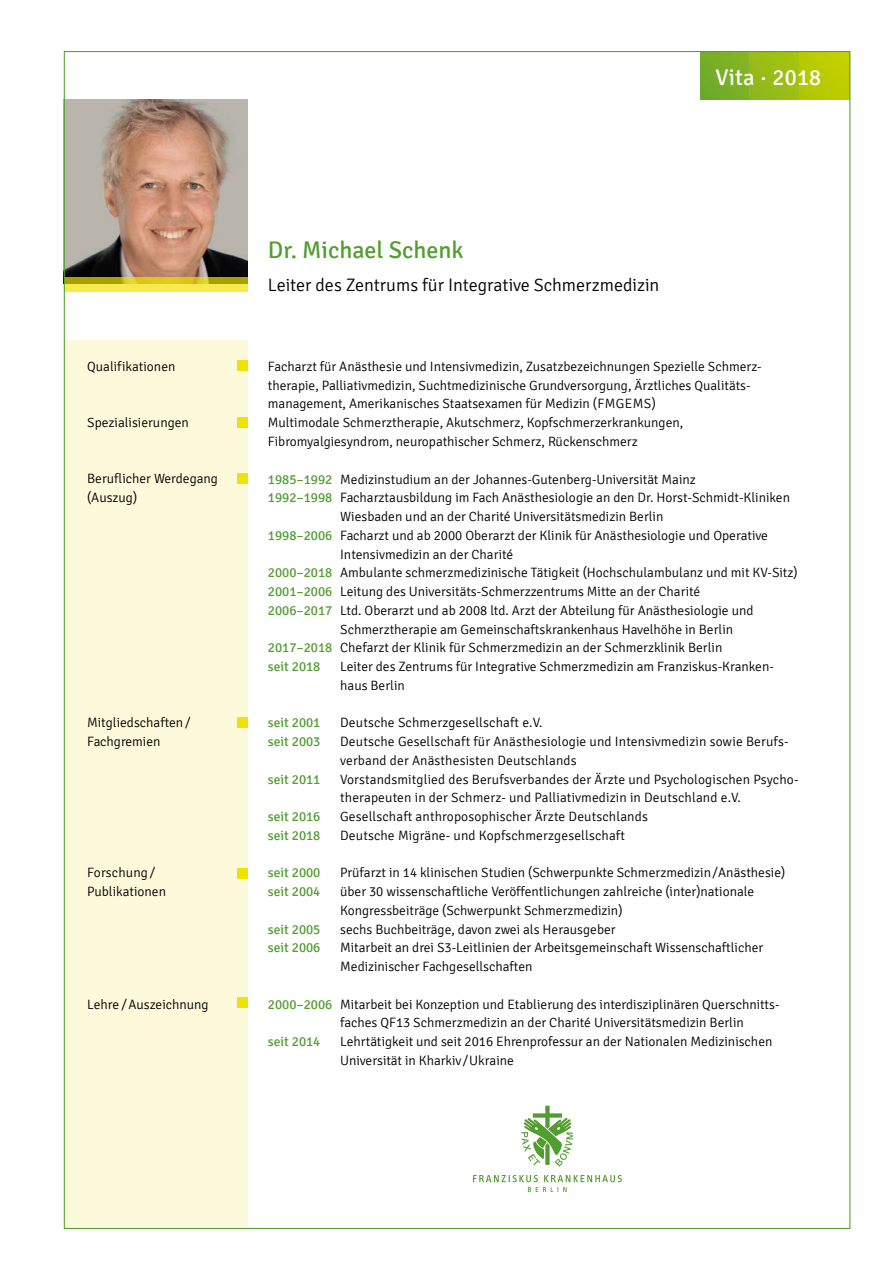
<style>
.page{position:relative;width:893px;height:1263px;background:#fff}
.page>*{position:absolute;margin:0;border:0;box-sizing:border-box;transform-origin:0 0}
.t1{font:24px "Signika";color:#529d30}
.t2{font:22.65px "Signika";letter-spacing:.01em;color:#fff}
.t3{font:300 18px "Signika";color:#000}
.t4{font:300 13.5px/18.8px "Signika";color:#000}
.t5{font:13.5px "Signika";color:#529d30}
.s1{font-weight:400;color:#529d30}
</style>
<div class="page">
<img style="left:66px;top:100px;width:182px;height:177px">
<svg style="left:66px;top:277px;width:182px;height:15px;background:#ddd030"></svg>
<div style="left:64px;top:340px;width:184px;height:889px;background:#fdf9db"></div>
<img style="left:701px;top:53px;width:147px;height:47px">
<svg style="left:521px;top:1106px;width:52px;height:61px"></svg>
<svg style="left:473px;top:1175px;width:149px;height:17px"></svg>
<div style="left:237px;top:361px;width:11px;height:10px;background:#f1e300"></div>
<div style="left:237px;top:417px;width:11px;height:11px;background:#f1e300"></div>
<div style="left:237px;top:868px;width:11px;height:11px;background:#f1e300"></div>
<div style="left:237px;top:474px;width:11px;height:10px;background:#f1e300"></div>
<div style="left:237px;top:997px;width:11px;height:11px;background:#f1e300"></div>
<div style="left:237px;top:717px;width:11px;height:11px;background:#f1e300"></div>
<h2 class="t2" style="left:715px;top:64px;width:107px">Vita · 2018</h2>
<p class="t4" style="left:87px;top:357px;width:90px">Qualifikationen</p>
<p class="t4" style="left:87px;top:414px;width:103px">Spezialisierungen</p>
<p class="t4" style="left:87px;top:470px;width:132px">Beruflicher Werdegang (Auszug)</p>
<p class="t4" style="left:87px;top:714px;width:105px">Mitgliedschaften /<br>Fachgremien</p>
<p class="t4" style="left:87px;top:864px;width:80px">Forschung /<br>Publikationen</p>
<p class="t4" style="left:87px;top:995px;width:123px">Lehre / Auszeichnung</p>
<h1 class="t1" style="left:268px;top:236px;width:197px">Dr. Michael Schenk</h1>
<h3 class="t3" style="left:268px;top:275px;width:393px">Leiter des Zentrums für Integrative Schmerzmedizin</h3>
<p class="t4" style="left:268px;top:357px;width:495px">Facharzt für Anästhesie und Intensivmedizin, Zusatzbezeichnungen Spezielle Schmerz&shy;therapie, Palliativmedizin, Suchtmedizinische Grundversorgung, Ärztliches Qualitäts&shy;management, Amerikanisches Staatsexamen für Medizin (FMGEMS)<br>Multimodale Schmerztherapie, Akutschmerz, Kopfschmerzerkrankungen, Fibromyalgiesyndrom, neuropathischer Schmerz, Rückenschmerz</p>
<p class="t4" style="left:268px;top:470px;width:429px"><span class="s1">1985–1992</span> Medizinstudium an der Johannes-Gutenberg-Universität Mainz</p>
<p class="t4" style="left:268px;top:489px;width:524px"><span class="s1">1992–1998</span> Facharztausbildung im Fach Anästhesiologie an den Dr. Horst-Schmidt-Kliniken</p>
<p class="t4" style="left:340px;top:507px;width:325px">Wiesbaden und an der Charité Universitätsmedizin Berlin</p>
<p class="t4" style="left:268px;top:526px;width:501px"><span class="s1">1998–2006</span> Facharzt und ab 2000 Oberarzt der Klinik für Anästhesiologie und Operative</p>
<p class="t4" style="left:340px;top:545px;width:175px">Intensivmedizin an der Charité</p>
<p class="t4" style="left:268px;top:564px;width:531px"><span class="s1">2000–2018</span> Ambulante schmerzmedizinische Tätigkeit (Hochschulambulanz und mit KV-Sitz)</p>
<p class="t4" style="left:268px;top:582px;width:434px"><span class="s1">2001–2006</span> Leitung des Universitäts-Schmerzzentrums Mitte an der Charité</p>
<p class="t4" style="left:268px;top:601px;width:487px"><span class="s1">2006–2017</span> Ltd. Oberarzt und ab 2008 ltd. Arzt der Abteilung für Anästhesiologie und</p>
<p class="t4" style="left:340px;top:620px;width:394px">Schmerztherapie am Gemeinschaftskrankenhaus Havelhöhe in Berlin</p>
<p class="t4" style="left:268px;top:639px;width:456px"><span class="s1">2017–2018</span> Chefarzt der Klinik für Schmerzmedizin an der Schmerzklinik Berlin</p>
<p class="t5" style="left:268px;top:659px;width:54px">seit 2018</p>
<p class="t4" style="left:340px;top:657px;width:435px">Leiter des Zentrums für Integrative Schmerzmedizin am Franziskus-Kranken&shy;haus Berlin</p>
<p class="t5" style="left:268px;top:715px;width:54px">seit 2001</p>
<p class="t4" style="left:340px;top:714px;width:204px">Deutsche Schmerzgesellschaft e.V.</p>
<p class="t5" style="left:268px;top:734px;width:54px">seit 2003</p>
<p class="t4" style="left:340px;top:732px;width:450px">Deutsche Gesellschaft für Anästhesiologie und Intensivmedizin sowie Berufs&shy;verband der Anästhesisten Deutschlands</p>
<p class="t5" style="left:268px;top:771px;width:54px">seit 2011</p>
<p class="t4" style="left:340px;top:770px;width:460px">Vorstandsmitglied des Berufsverbandes der Ärzte und Psychologischen Psycho&shy;therapeuten in der Schmerz- und Palliativmedizin in Deutschland e.V.</p>
<p class="t5" style="left:268px;top:809px;width:54px">seit 2016</p>
<p class="t4" style="left:340px;top:807px;width:309px">Gesellschaft anthroposophischer Ärzte Deutschlands</p>
<p class="t5" style="left:268px;top:828px;width:54px">seit 2018</p>
<p class="t4" style="left:340px;top:826px;width:286px">Deutsche Migräne- und Kopfschmerzgesellschaft</p>
<p class="t5" style="left:268px;top:865px;width:54px">seit 2000</p>
<p class="t4" style="left:340px;top:864px;width:447px">Prüfarzt in 14 klinischen Studien (Schwerpunkte Schmerzmedizin/Anästhesie)</p>
<p class="t5" style="left:268px;top:884px;width:54px">seit 2004</p>
<p class="t4" style="left:340px;top:882px;width:416px">über 30 wissenschaftliche Veröffentlichungen zahlreiche (inter)nationale<br>Kongressbeiträge (Schwerpunkt Schmerzmedizin)</p>
<p class="t5" style="left:268px;top:921px;width:54px">seit 2005</p>
<p class="t4" style="left:340px;top:920px;width:277px">sechs Buchbeiträge, davon zwei als Herausgeber</p>
<p class="t5" style="left:268px;top:940px;width:54px">seit 2006</p>
<p class="t4" style="left:340px;top:939px;width:425px">Mitarbeit an drei S3-Leitlinien der Arbeitsgemeinschaft Wissenschaftlicher<br>Medizinischer Fachgesellschaften</p>
<p class="t4" style="left:340px;top:995px;width:441px;text-indent:-72px"><span class="s1">2000–2006</span> Mitarbeit bei Konzeption und Etablierung des interdisziplinären Querschnitts&shy;faches QF13 Schmerzmedizin an der Charité Universitätsmedizin Berlin</p>
<p class="t5" style="left:268px;top:1034px;width:54px">seit 2014</p>
<p class="t4" style="left:340px;top:1032px;width:434px">Lehrtätigkeit und seit 2016 Ehrenprofessur an der Nationalen Medizinischen<br>Universität in Kharkiv / Ukraine</p>
</div>
